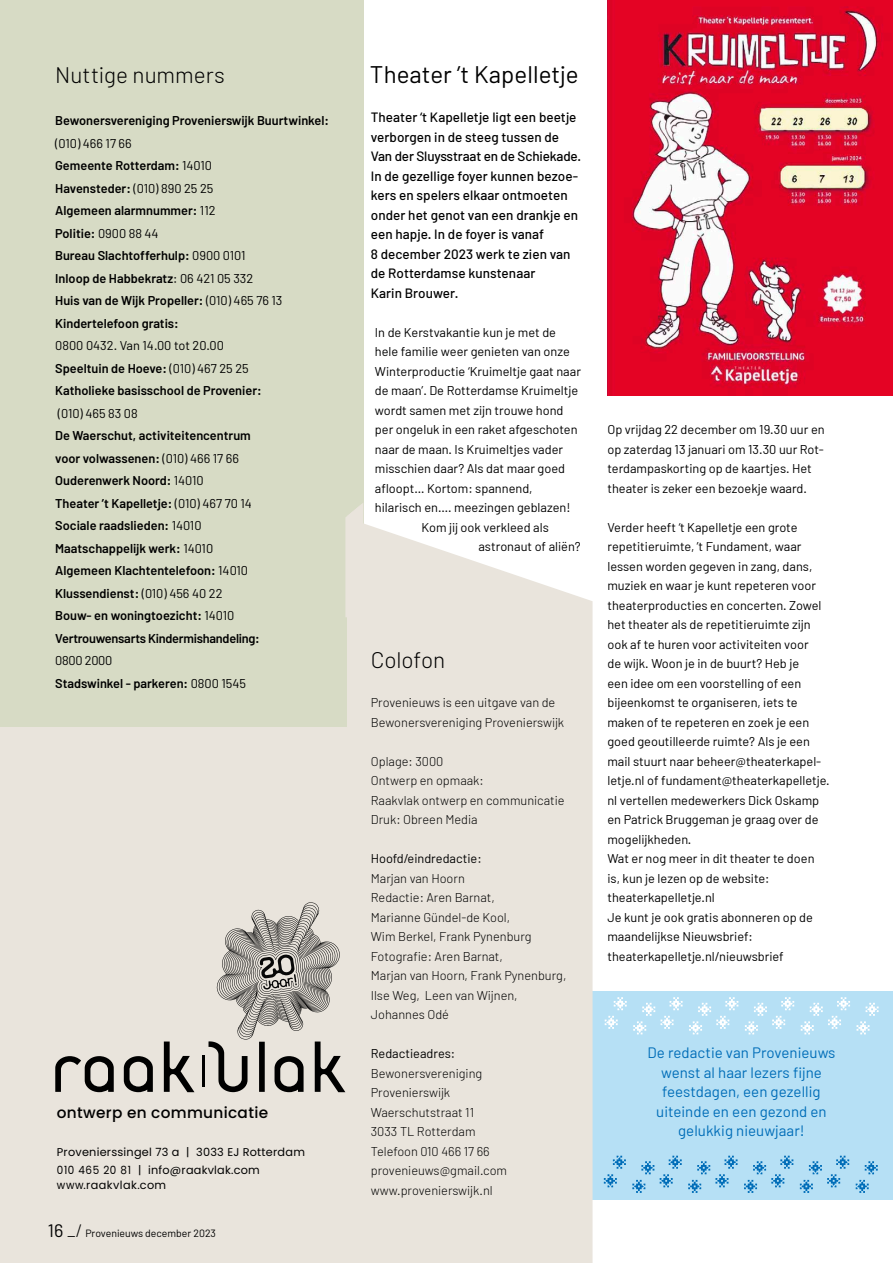
<style>
.page{position:relative;width:893px;height:1263px;background:#fff}
.page>*{position:absolute;margin:0;border:0;box-sizing:border-box;transform-origin:0 0}
.t1{font:24px "Barlow";letter-spacing:.005em;color:#000}
.t2{font:300 22.5px "Barlow";letter-spacing:-.005em;color:#000}
.t3{font:500 15.3px "Poppins";letter-spacing:.02em;color:#000}
.t4{font:15px/19.4px "Barlow";letter-spacing:.005em;color:#006db8;text-align:center}
.t5{font:500 13.5px/19.5px "Barlow";letter-spacing:.005em;color:#000}
.t6{font:12.75px/19.5px "Barlow";color:#000}
.t7{font:600 12.75px/22.5px "Barlow";color:#000}
.t8{font:300 12.75px/19.5px "Barlow";color:#000}
.t9{font:11.25px/17.7px "Poppins";letter-spacing:.02em;color:#000}
.t10{font:11.25px "Poppins";letter-spacing:.04em;color:#000;scale:.92 1}
.t11{font:10.5px "Barlow";color:#000}
.s1{font-weight:400}
.s2{font-size:18px}
.s3{font-weight:300;font-size:18px}
</style>
<div class="page">
<div style="left:590px;top:991px;width:303px;height:208px;background:#b6e0f5"></div>
<svg style="left:605px;top:1016px;width:13px;height:13px"></svg>
<svg style="left:614px;top:997px;width:13px;height:13px"></svg>
<svg style="left:856px;top:1003px;width:23px;height:31px"></svg>
<svg style="left:801px;top:997px;width:49px;height:37px"></svg>
<svg style="left:745px;top:997px;width:49px;height:37px"></svg>
<svg style="left:689px;top:997px;width:49px;height:37px"></svg>
<svg style="left:633px;top:997px;width:50px;height:37px"></svg>
<svg style="left:632px;top:1180px;width:13px;height:13px"></svg>
<svg style="left:856px;top:1180px;width:13px;height:13px"></svg>
<svg style="left:641px;top:1161px;width:13px;height:13px"></svg>
<svg style="left:604px;top:1156px;width:22px;height:31px"></svg>
<svg style="left:865px;top:1161px;width:13px;height:13px"></svg>
<svg style="left:800px;top:1156px;width:49px;height:37px"></svg>
<svg style="left:744px;top:1156px;width:49px;height:37px"></svg>
<svg style="left:688px;top:1156px;width:50px;height:37px"></svg>
<svg style="left:660px;top:1156px;width:22px;height:31px"></svg>
<div style="left:0;top:668px;width:368px;height:595px;background:#e9e4dc"></div>
<div style="left:0;top:0;width:363px;height:727px;background:#d7dbc5"></div>
<div style="left:347px;top:503px;width:246px;height:760px;background:#e9e4dc"></div>
<svg style="left:124px;top:1056px;width:29px;height:36px"></svg>
<svg style="left:55px;top:1056px;width:59px;height:36px"></svg>
<hr style="left:202px;top:1056px;width:3px;height:31px;background:#000">
<svg style="left:164px;top:1041px;width:30px;height:51px"></svg>
<img style="left:607px;top:0;width:286px;height:395px">
<svg style="left:345px;top:504px;width:246px;height:113px"></svg>
<svg style="left:209px;top:902px;width:136px;height:190px"></svg>
<h2 class="t2" style="left:55px;top:61px;width:171px">Nuttige nummers</h2>
<p class="t7" style="left:55px;top:109px;width:275px">Bewonersvereniging Provenierswijk Buurtwinkel:</p>
<p class="t7" style="left:55px;top:132px;width:229px"><span class="s1">(010) 466 17 66<br></span>Gemeente Rotterdam: <span class="s1">14010<br></span>Havensteder: <span class="s1">(010) 890 25 25<br></span>Algemeen alarmnummer: <span class="s1">112<br></span>Politie: <span class="s1">0900 88 44<br></span>Bureau Slachtofferhulp: <span class="s1">0900 0101<br></span>Inloop de Habbekratz<span class="s1">: 06 421 05 332<br></span>Huis van de Wijk Propeller: <span class="s1">(010) 465 76 13<br></span>Kindertelefoon gratis:</p>
<p class="t7" style="left:55px;top:334px;width:208px"><span class="s1">0800 0432. Van 14.00 tot 20.00<br></span>Speeltuin de Hoeve: <span class="s1">(010) 467 25 25<br></span>Katholieke basisschool de Provenier:</p>
<p class="t6" style="left:58px;top:403px;width:81px">(010) 465 83 08</p>
<p class="t7" style="left:55px;top:424px;width:206px">De Waerschut, activiteitencentrum voor volwassenen: <span class="s1">(010) 466 17 66<br></span>Ouderenwerk Noord: <span class="s1">14010<br></span>Theater ’t Kapelletje: <span class="s1">(010) 467 70 14<br></span>Sociale raadslieden: <span class="s1">14010<br></span>Maatschappelijk werk: <span class="s1">14010<br></span>Algemeen Klachtentelefoon: <span class="s1">14010<br></span>Klussendienst: <span class="s1">(010) 456 40 22<br></span>Bouw- en woningtoezicht: <span class="s1">14010<br></span>Vertrouwensarts Kindermishandeling:</p>
<p class="t7" style="left:55px;top:649px;width:192px"><span class="s1">0800 2000<br></span>Stadswinkel - parkeren: <span class="s1">0800 1545</span></p>
<p class="t3" style="left:57px;top:1103px;width:213px">ontwerp en communicatie</p>
<p class="t9" style="left:57px;top:1144px;width:250px">Provenierssingel 73 a | 3033 EJ Rotterdam<br>010 465 20 81 | info@raakvlak.com</p>
<p class="t10" style="left:57px;top:1179px;width:120px">www.raakvlak.com</p>
<p class="t11" style="left:48px;top:1227px;width:170px"><span class="s2">16</span> <span class="s3">_/</span> Provenieuws december 2023</p>
<h1 class="t1" style="left:370px;top:60px;width:210px">Theater ’t Kapelletje</h1>
<p class="t5" style="left:371px;top:107px;width:212px">Theater ‘t Kapelletje ligt een beetje verborgen in de steeg tussen de<br>Van der Sluysstraat en de Schiekade.<br>In de gezellige foyer kunnen bezoe&shy;kers en spelers elkaar ontmoeten onder het genot van een drankje en een hapje. In de foyer is vanaf<br>8 december 2023 werk te zien van de Rotterdamse kunstenaar<br>Karin Brouwer.</p>
<p class="t6" style="left:375px;top:322px;width:183px">In de Kerstvakantie kun je met de</p>
<p class="t6" style="left:375px;top:342px;width:196px">hele familie weer genieten van onze</p>
<p class="t6" style="left:375px;top:361px;width:208px">Winterproductie ‘Kruimeltje gaat naar</p>
<p class="t6" style="left:375px;top:381px;width:205px">de maan’. De Rotterdamse Kruimeltje</p>
<p class="t6" style="left:375px;top:400px;width:190px">wordt samen met zijn trouwe hond</p>
<p class="t6" style="left:375px;top:420px;width:204px">per ongeluk in een raket afgeschoten</p>
<p class="t6" style="left:375px;top:439px;width:190px">naar de maan. Is Kruimeltjes vader</p>
<p class="t6" style="left:375px;top:459px;width:192px">misschien daar? Als dat maar goed</p>
<p class="t6" style="left:375px;top:478px;width:159px">afloopt… Kortom: spannend,</p>
<p class="t6" style="left:375px;top:498px;width:197px">hilarisch en…. meezingen geblazen!</p>
<p class="t6" style="left:421px;top:517px;width:129px">Kom jij ook verkleed als</p>
<p class="t6" style="left:478px;top:537px;width:104px">astronaut of aliën?</p>
<h2 class="t2" style="left:371px;top:646px;width:76px">Colofon</h2>
<p class="t8" style="left:371px;top:693px;width:195px">Provenieuws is een uitgave van de<br>Bewonersvereniging Provenierswijk</p>
<p class="t8" style="left:371px;top:751px;width:195px">Oplage: 3000<br>Ontwerp en opmaak:<br>Raakvlak ontwerp en communicatie<br>Druk: Obreen Media</p>
<p class="t6" style="left:371px;top:849px;width:112px">Hoofd/eindredactie:</p>
<p class="t8" style="left:371px;top:868px;width:197px">Marjan van Hoorn<br>Redactie: Aren Barnat,<br>Marianne Gündel-de Kool,<br>Wim Berkel, Frank Pynenburg<br>Fotografie: Aren Barnat,<br>Marjan van Hoorn, Frank Pynenburg,<br>Ilse Weg, Leen van Wijnen,<br>Johannes Odé</p>
<p class="t6" style="left:371px;top:1044px;width:86px">Redactieadres:</p>
<p class="t8" style="left:371px;top:1063px;width:138px">Bewonersvereniging<br>Provenierswijk<br>Waerschutstraat 11<br>3033 TL Rotterdam<br>Telefoon 010 466 17 66 provenieuws@gmail.com www.provenierswijk.nl</p>
<p class="t6" style="left:607px;top:420px;width:219px">Op vrijdag 22 december om 19.30 uur en op zaterdag 13 januari om 13.30 uur Rot&shy;terdampaskorting op de kaartjes. Het theater is zeker een bezoekje waard.</p>
<p class="t6" style="left:607px;top:517px;width:224px">Verder heeft ‘t Kapelletje een grote repetitieruimte, ’t Fundament, waar lessen worden gegeven in zang, dans, muziek en waar je kunt repeteren voor theaterproducties en concerten. Zowel het theater als de repetitieruimte zijn ook af te huren voor activiteiten voor<br>de wijk. Woon je in de buurt? Heb je<br>een idee om een voorstelling of een bijeenkomst te organiseren, iets te maken of te repeteren en zoek je een goed geoutilleerde ruimte? Als je een mail stuurt naar beheer@theaterkapel&shy;letje.nl of fundament@theaterkapelletje. nl vertellen medewerkers Dick Oskamp en Patrick Bruggeman je graag over de mogelijkheden.<br>Wat er nog meer in dit theater te doen is, kun je lezen op de website: theaterkapelletje.nl<br>Je kunt je ook gratis abonneren op de maandelijkse Nieuwsbrief: theaterkapelletje.nl/nieuwsbrief</p>
<p class="t4" style="left:647px;top:1043px;width:189px">De redactie van Provenieuws wenst al haar lezers fijne feestdagen, een gezellig uiteinde en een gezond en gelukkig nieuwjaar!</p>
</div>
